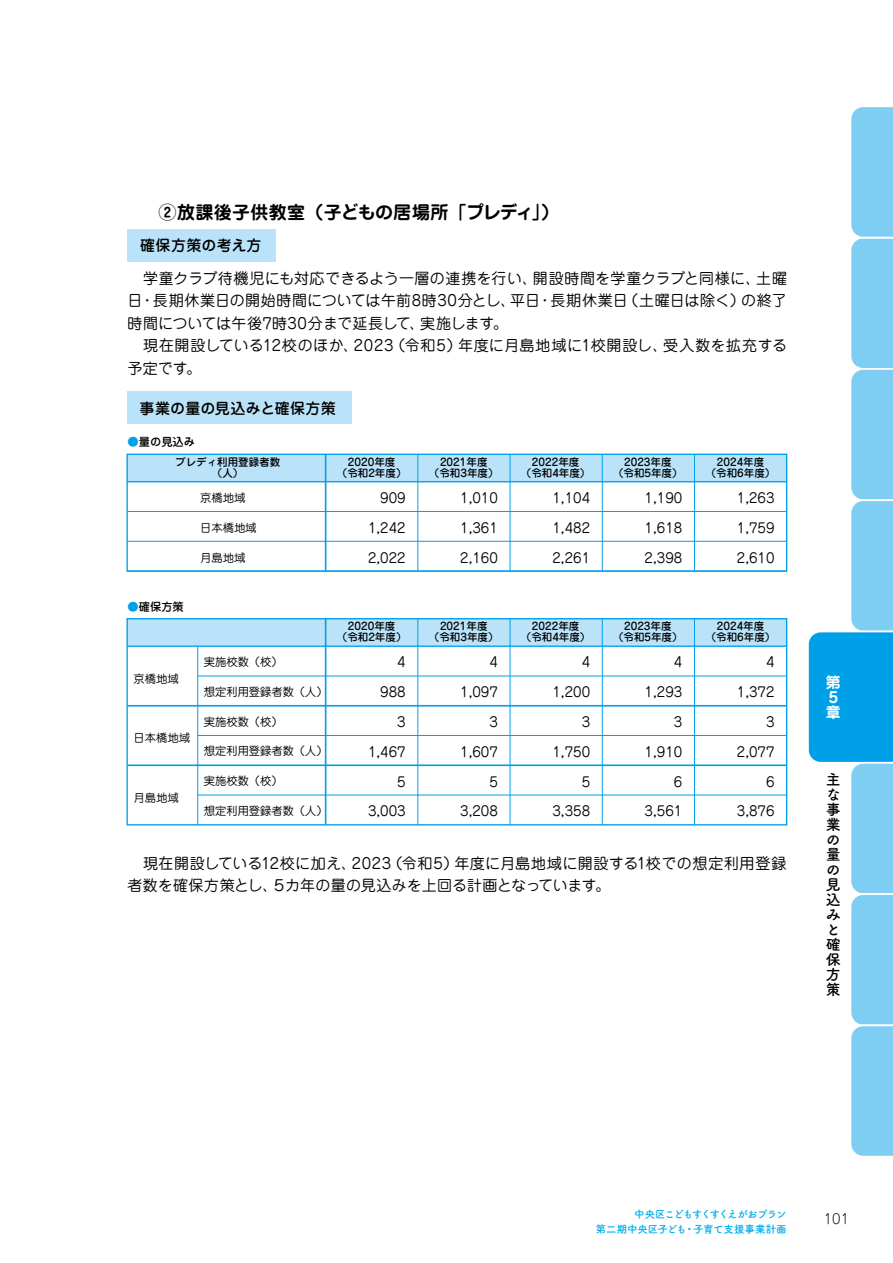
<style>
.page{position:relative;width:893px;height:1263px;background:#fff}
.page>*{position:absolute;margin:0;border:0;box-sizing:border-box;transform-origin:0 0}
.t1{font:700 18px "Jun 501 Pro";letter-spacing:.02em;color:#000}
.t2{font:15px/22.5px "Jun 201 Pro";letter-spacing:.02em;color:#000}
.t3{font:500 15px "Jun 34 Pro";letter-spacing:.015em;color:#000}
.t4{font:700 15px/15px "Tsuku A Rd Gothic";color:#000}
.t5{font:700 15px/15px "Jun 501 Pro";color:#fff}
.t6{font:13.5px "Jun 201 Pro";color:#000}
.t7{font:300 13.5px "Jun 101 Pro";color:#000}
.t8{font:11.25px "Jun 201 Pro";color:#000}
.t9{font:500 11.25px "Jun 34 Pro";color:#000}
.t10{font:500 10.5px/10.9px "Jun 34 Pro";color:#000;text-align:center}
.t11{font:700 10.5px/15px "Tsuku A Rd Gothic";letter-spacing:-.05em;color:#00afec;text-align:right}
.s1{color:#00a0e9}
</style>
<div class="page">
<svg style="left:808px;top:107px;width:85px;height:1049px"></svg>
<div style="left:128px;top:229px;width:148px;height:32px;background:#bae3f9"></div>
<div style="left:127px;top:392px;width:225px;height:32px;background:#bae3f9"></div>
<div style="left:127px;top:619px;width:660px;height:27px;background:#bae3f9"></div>
<div style="left:126px;top:618px;width:661px;height:207px;border:1px solid #00a0e9"></div>
<hr style="left:127px;top:645px;width:660px;height:2px;background:#00a0e9">
<hr style="left:198px;top:676px;width:589px;height:1px;background:#00a0e9">
<hr style="left:127px;top:705px;width:660px;height:1px;background:#00a0e9">
<hr style="left:198px;top:735px;width:589px;height:1px;background:#00a0e9">
<hr style="left:127px;top:764px;width:660px;height:2px;background:#00a0e9">
<hr style="left:198px;top:795px;width:589px;height:1px;background:#00a0e9">
<hr style="left:694px;top:619px;width:1px;height:206px;background:#00a0e9">
<hr style="left:602px;top:619px;width:1px;height:206px;background:#00a0e9">
<hr style="left:510px;top:619px;width:1px;height:206px;background:#00a0e9">
<hr style="left:417px;top:619px;width:1px;height:206px;background:#00a0e9">
<hr style="left:325px;top:619px;width:1px;height:206px;background:#00a0e9">
<hr style="left:197px;top:646px;width:1px;height:179px;background:#00a0e9">
<div style="left:127px;top:454px;width:660px;height:28px;background:#bae3f9"></div>
<div style="left:126px;top:454px;width:661px;height:118px;border:1px solid #00a0e9"></div>
<hr style="left:127px;top:481px;width:660px;height:1px;background:#00a0e9">
<hr style="left:127px;top:511px;width:660px;height:1px;background:#00a0e9">
<hr style="left:127px;top:541px;width:660px;height:1px;background:#00a0e9">
<hr style="left:127px;top:571px;width:660px;height:1px;background:#00a0e9">
<hr style="left:694px;top:454px;width:1px;height:117px;background:#00a0e9">
<hr style="left:602px;top:454px;width:1px;height:117px;background:#00a0e9">
<hr style="left:510px;top:454px;width:1px;height:117px;background:#00a0e9">
<hr style="left:417px;top:454px;width:1px;height:117px;background:#00a0e9">
<hr style="left:325px;top:454px;width:1px;height:117px;background:#00a0e9">
<p class="t1" style="left:128px;top:198px;width:433px">　 ②放課後子供教室（子どもの居場所「プレディ」）</p>
<p class="t3" style="left:140px;top:234px;width:123px">確保方策の考え方</p>
<p class="t2" style="left:128px;top:265px;width:661px">　学童クラブ待機児にも対応できるよう一層の連携を行い、開設時間を学童クラブと同様に、土曜日・長期休業日の開始時間については午前8時30分とし、平日・長期休業日（土曜日は除く）の終了時間については午後7時30分まで延長して、実施します。<br>　現在開設している12校のほか、2023（令和5）年度に月島地域に1校開設し、受入数を拡充する予定です。</p>
<p class="t3" style="left:140px;top:396px;width:198px">事業の量の見込みと確保方策</p>
<p class="t9" style="left:128px;top:433px;width:69px"><span class="s1">●</span>量の見込み</p>
<p class="t10" style="left:175px;top:455px;width:106px">プレディ利用登録者数（人）</p>
<p class="t10" style="left:429px;top:455px;width:71px">2021年度<br>（令和3年度）</p>
<p class="t10" style="left:521px;top:455px;width:71px">2022年度<br>（令和4年度）</p>
<p class="t10" style="left:613px;top:455px;width:71px">2023年度<br>（令和5年度）</p>
<p class="t10" style="left:706px;top:455px;width:71px">2024年度<br>（令和6年度）</p>
<p class="t6" style="left:380px;top:488px;width:27px">909</p>
<p class="t6" style="left:368px;top:517px;width:39px">1,242</p>
<p class="t6" style="left:368px;top:547px;width:39px">2,022</p>
<p class="t10" style="left:337px;top:455px;width:71px">2020年度<br>（令和2年度）</p>
<p class="t8" style="left:200px;top:489px;width:46px">京橋地域</p>
<p class="t8" style="left:200px;top:519px;width:58px">日本橋地域</p>
<p class="t8" style="left:200px;top:548px;width:46px">月島地域</p>
<p class="t6" style="left:460px;top:488px;width:39px">1,010</p>
<p class="t6" style="left:460px;top:517px;width:39px">1,361</p>
<p class="t6" style="left:460px;top:547px;width:39px">2,160</p>
<p class="t6" style="left:552px;top:488px;width:39px">1,104</p>
<p class="t6" style="left:552px;top:517px;width:39px">1,482</p>
<p class="t6" style="left:552px;top:547px;width:39px">2,261</p>
<p class="t6" style="left:645px;top:488px;width:39px">1,190</p>
<p class="t6" style="left:645px;top:517px;width:39px">1,618</p>
<p class="t6" style="left:645px;top:547px;width:39px">2,398</p>
<p class="t6" style="left:737px;top:488px;width:39px">1,263</p>
<p class="t6" style="left:737px;top:517px;width:39px">1,759</p>
<p class="t6" style="left:737px;top:547px;width:39px">2,610</p>
<p class="t9" style="left:128px;top:597px;width:58px"><span class="s1">●</span>確保方策</p>
<p class="t8" style="left:134px;top:669px;width:46px">京橋地域</p>
<p class="t8" style="left:134px;top:729px;width:58px">日本橋地域</p>
<p class="t8" style="left:134px;top:788px;width:46px">月島地域</p>
<p class="t8" style="left:204px;top:653px;width:80px">実施校数（校）</p>
<p class="t8" style="left:204px;top:683px;width:125px">想定利用登録者数（人）</p>
<p class="t8" style="left:204px;top:712px;width:80px">実施校数（校）</p>
<p class="t8" style="left:204px;top:742px;width:125px">想定利用登録者数（人）</p>
<p class="t8" style="left:204px;top:772px;width:80px">実施校数（校）</p>
<p class="t8" style="left:204px;top:802px;width:125px">想定利用登録者数（人）</p>
<p class="t10" style="left:337px;top:620px;width:71px">2020年度<br>（令和2年度）</p>
<p class="t10" style="left:429px;top:620px;width:71px">2021年度<br>（令和3年度）</p>
<p class="t10" style="left:521px;top:620px;width:71px">2022年度<br>（令和4年度）</p>
<p class="t10" style="left:613px;top:620px;width:71px">2023年度<br>（令和5年度）</p>
<p class="t10" style="left:706px;top:620px;width:71px">2024年度<br>（令和6年度）</p>
<p class="t6" style="left:397px;top:652px;width:10px">4</p>
<p class="t6" style="left:380px;top:681px;width:27px">988</p>
<p class="t6" style="left:397px;top:711px;width:10px">3</p>
<p class="t6" style="left:368px;top:741px;width:39px">1,467</p>
<p class="t6" style="left:397px;top:771px;width:10px">5</p>
<p class="t6" style="left:368px;top:800px;width:39px">3,003</p>
<p class="t6" style="left:489px;top:652px;width:10px">4</p>
<p class="t6" style="left:460px;top:681px;width:39px">1,097</p>
<p class="t6" style="left:489px;top:711px;width:10px">3</p>
<p class="t6" style="left:460px;top:741px;width:39px">1,607</p>
<p class="t6" style="left:489px;top:771px;width:10px">5</p>
<p class="t6" style="left:460px;top:800px;width:39px">3,208</p>
<p class="t6" style="left:582px;top:652px;width:10px">4</p>
<p class="t6" style="left:552px;top:681px;width:39px">1,200</p>
<p class="t6" style="left:582px;top:711px;width:10px">3</p>
<p class="t6" style="left:552px;top:741px;width:39px">1,750</p>
<p class="t6" style="left:582px;top:771px;width:10px">5</p>
<p class="t6" style="left:552px;top:800px;width:39px">3,358</p>
<p class="t6" style="left:674px;top:652px;width:10px">4</p>
<p class="t6" style="left:645px;top:681px;width:39px">1,293</p>
<p class="t6" style="left:674px;top:711px;width:10px">3</p>
<p class="t6" style="left:645px;top:741px;width:39px">1,910</p>
<p class="t6" style="left:674px;top:771px;width:10px">6</p>
<p class="t6" style="left:645px;top:800px;width:39px">3,561</p>
<p class="t6" style="left:766px;top:652px;width:10px">4</p>
<p class="t6" style="left:737px;top:681px;width:39px">1,372</p>
<p class="t6" style="left:766px;top:711px;width:10px">3</p>
<p class="t6" style="left:737px;top:741px;width:39px">2,077</p>
<p class="t6" style="left:766px;top:771px;width:10px">6</p>
<p class="t6" style="left:737px;top:800px;width:39px">3,876</p>
<p class="t2" style="left:128px;top:850px;width:660px">　現在開設している12校に加え、2023（令和5）年度に月島地域に開設する1校での想定利用登録者数を確保方策とし、５カ年の量の見込みを上回る計画となっています。</p>
<p class="t5" style="left:826px;top:673px;width:16px">第<br>5章</p>
<p class="t4" style="left:826px;top:771px;width:16px">主な事業の量の見込みと確保方策</p>
<p class="t11" style="left:596px;top:1206px;width:192px">中央区こどもすくすくえがおプラン<br>第二期中央区子ども・子育て支援事業計画</p>
<p class="t7" style="left:824px;top:1208px;width:27px">101</p>
</div>
